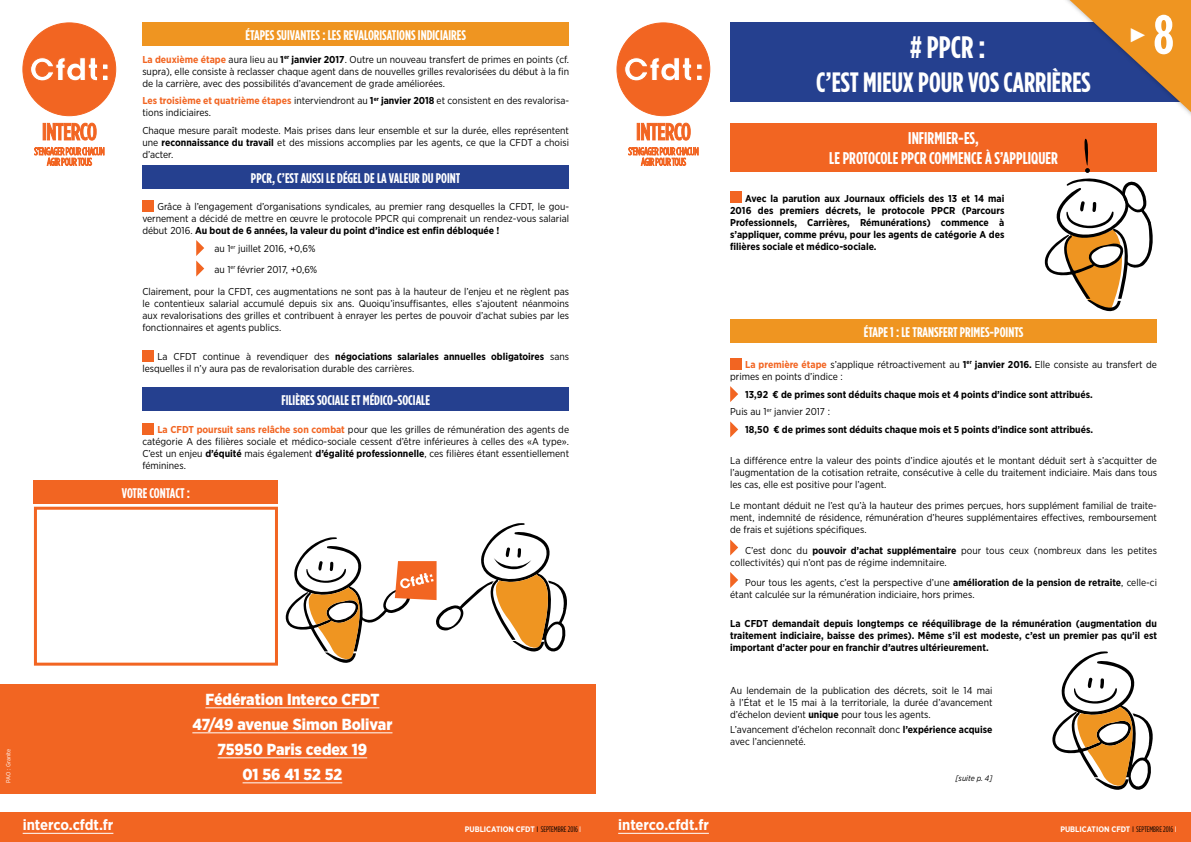
<style>
.page{position:relative;width:1191px;height:842px;background:#fff}
.page>*{position:absolute;margin:0;border:0;box-sizing:border-box;transform-origin:0 0}
.t1{font:700 55px "Gotham Condensed";color:#fff}
.t2{font:700 31px "Gotham Condensed";color:#fff}
.t3{font:700 28px "Gotham Condensed";color:#fff}
.t4{font:700 20px "Arial";color:#fff}
.t5{font:700 17px/20.4px "Gotham Condensed";color:#fff;text-align:center}
.t6{font:900 16px/25px "Gotham Narrow";color:#fff;text-align:center}
.t7{font:700 15px "Gotham Narrow";color:#fff}
.t8{font:700 14px "Gotham Condensed";color:#fff}
.t9{font:10px/12px "Gotham Narrow";color:#000;text-align:justify}
.t10{font:700 10px/12px "Gotham Narrow";color:#000;text-align:justify}
.t11{font:700 8px "Gotham Narrow";color:#fff}
.t12{font:italic 8px "Gotham Narrow";color:#000}
.t13{font:6px "Gotham Narrow";letter-spacing:-.005em;color:#fff}
.s1{font-weight:700;color:#f26522}
.s2{font-weight:700}
.s3{font-weight:400}
.s4{font-weight:400;color:#000}
.s5{font-family:"Gotham Condensed";font-weight:400;color:#000}
</style>
<div class="page">
<div style="left:730px;top:320px;width:427px;height:23px;background:#ef9521"></div>
<div style="left:595px;top:812px;width:596px;height:30px;background:#f26522"></div>
<div style="left:0;top:812px;width:595px;height:30px;background:#f26522"></div>
<hr style="left:618px;top:833px;width:91px;height:1px;background:#fff">
<hr style="left:23px;top:833px;width:90px;height:1px;background:#fff">
<div style="left:730px;top:358px;width:11px;height:12px;background:#f26522"></div>
<svg style="left:730px;top:386px;width:8px;height:16px"></svg>
<svg style="left:730px;top:421px;width:8px;height:16px"></svg>
<svg style="left:730px;top:539px;width:8px;height:16px"></svg>
<svg style="left:730px;top:572px;width:8px;height:16px"></svg>
<div style="left:730px;top:23px;width:461px;height:79px;background:#25408f"></div>
<div style="left:1053px;top:0;width:138px;height:144px;background:#000;opacity:.35"></div>
<svg style="left:1069px;top:0;width:122px;height:112px"></svg>
<div style="left:730px;top:123px;width:427px;height:48px;background:#f26522"></div>
<svg style="left:1044px;top:138px;width:114px;height:174px"></svg>
<div style="left:730px;top:191px;width:11px;height:11px;background:#f26522"></div>
<div style="left:0;top:684px;width:595px;height:110px;background:#f26522"></div>
<hr style="left:205px;top:707px;width:174px;height:1px;background:#fff">
<hr style="left:192px;top:732px;width:200px;height:1px;background:#fff">
<hr style="left:218px;top:757px;width:149px;height:1px;background:#fff">
<hr style="left:242px;top:782px;width:100px;height:1px;background:#fff">
<div style="left:617px;top:23px;width:93px;height:93px;background:#f26522;border:1px solid #f26522;border-radius:50%"></div>
<svg style="left:624px;top:57px;width:78px;height:24px"></svg>
<svg style="left:637px;top:123px;width:53px;height:18px"></svg>
<svg style="left:628px;top:147px;width:70px;height:19px"></svg>
<div style="left:23px;top:23px;width:93px;height:93px;background:#f26522;border:1px solid #f26522;border-radius:50%"></div>
<svg style="left:30px;top:57px;width:78px;height:24px"></svg>
<hr style="left:43px;top:123px;width:3px;height:17px;background:#f26522">
<svg style="left:47px;top:123px;width:50px;height:18px"></svg>
<svg style="left:34px;top:147px;width:71px;height:19px"></svg>
<div style="left:142px;top:23px;width:427px;height:23px;background:#ef9521"></div>
<div style="left:142px;top:166px;width:427px;height:23px;background:#25408f"></div>
<div style="left:142px;top:388px;width:427px;height:23px;background:#25408f"></div>
<div style="left:142px;top:200px;width:12px;height:12px;background:#f26522"></div>
<svg style="left:196px;top:240px;width:8px;height:37px"></svg>
<div style="left:142px;top:351px;width:12px;height:11px;background:#f26522"></div>
<div style="left:142px;top:423px;width:12px;height:12px;background:#f26522"></div>
<div style="left:34px;top:481px;width:244px;height:23px;background:#f26522"></div>
<div style="left:34px;top:507px;width:244px;height:159px;border:3px solid #f26522"></div>
<svg style="left:256px;top:515px;width:311px;height:151px"></svg>
<svg style="left:1052px;top:651px;width:101px;height:139px"></svg>
<p class="t13" style="left:5px;top:783px;width:36px;rotate:-90deg">PAO : Granite</p>
<h3 class="t8" style="left:245px;top:27px;width:222px">ÉTAPES SUIVANTES : LES REVALORISATIONS INDICIAIRES</h3>
<p class="t9" style="left:142px;top:53px;width:428px"><span class="s1">La deuxième étape</span> aura lieu au <span class="s2">1</span><sup>er</sup> <span class="s2">janvier 2017</span>. Outre un nouveau transfert de primes en points (cf. supra), elle consiste à reclasser chaque agent dans de nouvelles grilles revalorisées du début à la fin de la carrière, avec des possibilités d’avancement de grade améliorées.</p>
<p class="t9" style="left:142px;top:95px;width:428px"><span class="s1">Les troisième et quatrième étapes</span> interviendront au <span class="s2">1</span><sup>er</sup> <span class="s2">janvier 2018</span> et consistent en des revalorisa&shy;tions indiciaires.</p>
<p class="t9" style="left:142px;top:124px;width:428px">Chaque mesure paraît modeste. Mais prises dans leur ensemble et sur la durée, elles représentent une <span class="s2">reconnaissance du travail</span> et des missions accomplies par les agents, ce que la CFDT a choisi d’acter.</p>
<h3 class="t8" style="left:251px;top:170px;width:211px">PPCR, C’EST AUSSI LE DÉGEL DE LA VALEUR DU POINT</h3>
<p class="t9" style="left:142px;top:200px;width:428px;text-indent:15px">Grâce à l’engagement d’organisations syndicales, au premier rang desquelles la CFDT, le gou&shy;vernement a décidé de mettre en œuvre le protocole PPCR qui comprenait un rendez-vous salarial début 2016. <span class="s2">Au bout de 6 années, la valeur du point d’indice est enfin débloquée !</span></p>
<p class="t9" style="left:214px;top:238px;width:104px;line-height:20.5px">au 1<sup>er</sup> juillet 2016, +0,6% au 1<sup>er</sup> février 2017, +0,6%</p>
<p class="t9" style="left:142px;top:285px;width:428px">Clairement, pour la CFDT, ces augmentations ne sont pas à la hauteur de l’enjeu et ne règlent pas le contentieux salarial accumulé depuis six ans. Quoiqu’insuffisantes, elles s’ajoutent néanmoins aux revalorisations des grilles et contribuent à enrayer les pertes de pouvoir d’achat subies par les fonctionnaires et agents publics.</p>
<p class="t9" style="left:142px;top:350px;width:428px;text-indent:15px">La CFDT continue à revendiquer des <span class="s2">négociations salariales annuelles obligatoires</span> sans lesquelles il n’y aura pas de revalorisation durable des carrières.</p>
<h3 class="t8" style="left:281px;top:392px;width:150px">FILIÈRES SOCIALE ET MÉDICO-SOCIALE</h3>
<p class="t9" style="left:142px;top:423px;width:428px;text-indent:15px"><span class="s1">La CFDT poursuit sans relâche son combat</span> pour que les grilles de rémunération des agents de catégorie A des filières sociale et médico-sociale cessent d’être inférieures à celles des «A type».<br>C’est un enjeu <span class="s2">d’équité</span> mais également <span class="s2">d’égalité professionnelle</span>, ces filières étant essentiellement féminines.</p>
<h3 class="t8" style="left:122px;top:485px;width:70px">VOTRE CONTACT :</h3>
<h3 class="t6" style="left:192px;top:687px;width:202px">Fédération Interco CFDT<br>47/49 avenue Simon Bolivar<br>75950 Paris cedex 19</h3>
<h3 class="t6" style="left:242px;top:762px;width:101px">01 56 41 52 52</h3>
<h2 class="t2" style="left:910px;top:29px;width:77px"># PPCR :</h2>
<h3 class="t3" style="left:816px;top:65px;width:276px">C’EST MIEUX POUR VOS CARRIÈRES</h3>
<h3 class="t5" style="left:829px;top:128px;width:230px">INFIRMIER-ES,<br>LE PROTOCOLE PPCR COMMENCE À S’APPLIQUER</h3>
<p class="t10" style="left:730px;top:193px;width:276px;text-indent:15px">Avec la parution aux Journaux officiels des 13 et 14 mai 2016 des premiers décrets, le protocole PPCR (Parcours Professionnels, Carrières, Rémunérations) commence à s’appliquer, comme prévu, pour les agents de catégorie A des filières sociale et médico-sociale.</p>
<h3 class="t8" style="left:863px;top:324px;width:161px">ÉTAPE 1 : LE TRANSFERT PRIMES-POINTS</h3>
<h3 class="t4" style="left:1128px;top:21px;width:21px">►</h3>
<h1 class="t1" style="left:1153px;top:2px;width:22px">8</h1>
<p class="t9" style="left:730px;top:358px;width:428px;text-indent:15px"><span class="s1">La première étape</span> s’applique rétroactivement au <span class="s2">1</span><sup>er</sup> <span class="s2">janvier 2016.</span> Elle consiste au transfert de primes en points d’indice :</p>
<p class="t10" style="left:730px;top:386px;width:364px;line-height:16.8px;text-indent:15px">13,92 € de primes sont déduits chaque mois et 4 points d’indice sont attribués.<br><span class="s3">Puis au 1</span><sup>er</sup> <span class="s3">janvier 2017 :</span></p>
<p class="t10" style="left:745px;top:424px;width:349px">18,50 € de primes sont déduits chaque mois et 5 points d’indice sont attribués.</p>
<p class="t9" style="left:730px;top:455px;width:428px">La différence entre la valeur des points d’indice ajoutés et le montant déduit sert à s’acquitter de l’augmentation de la cotisation retraite, consécutive à celle du traitement indiciaire. Mais dans tous les cas, elle est positive pour l’agent.</p>
<p class="t9" style="left:730px;top:499px;width:428px">Le montant déduit ne l’est qu’à la hauteur des primes perçues, hors supplément familial de traite&shy;ment, indemnité de résidence, rémunération d’heures supplémentaires effectives, remboursement de frais et sujétions spécifiques.</p>
<p class="t9" style="left:730px;top:544px;width:428px;text-indent:15px">C’est donc du <span class="s2">pouvoir d’achat supplémentaire</span> pour tous ceux (nombreux dans les petites collectivités) qui n’ont pas de régime indemnitaire.</p>
<p class="t9" style="left:730px;top:576px;width:428px;text-indent:15px">Pour tous les agents, c’est la perspective d’une <span class="s2">amélioration de la pension de retraite</span>, celle-ci étant calculée sur la rémunération indiciaire, hors primes.</p>
<p class="t10" style="left:730px;top:617px;width:428px">La CFDT demandait depuis longtemps ce rééquilibrage de la rémunération (augmentation du traitement indiciaire, baisse des primes). Même s’il est modeste, c’est un premier pas qu’il est important d’acter pour en franchir d’autres ultérieurement.</p>
<p class="t9" style="left:730px;top:684px;width:264px">Au lendemain de la publication des décrets, soit le 14 mai à l’État et le 15 mai à la territoriale, la durée d’avancement d’échelon devient <span class="s2">unique</span> pour tous les agents.</p>
<p class="t9" style="left:730px;top:723px;width:264px">L’avancement d’échelon reconnaît donc <span class="s2">l’expérience acquise </span>avec l’ancienneté.</p>
<p class="t12" style="left:955px;top:773px;width:38px">[suite p. 4]</p>
<h3 class="t7" style="left:23px;top:815px;width:92px">interco.cfdt.fr</h3>
<p class="t11" style="left:465px;top:824px;width:118px">PUBLICATION CFDT <span class="s4">I</span> <span class="s5">SEPTEMBRE 2016</span> <span class="s3">I</span></p>
<h3 class="t7" style="left:618px;top:815px;width:92px">interco.cfdt.fr</h3>
<p class="t11" style="left:1060px;top:824px;width:118px">PUBLICATION CFDT <span class="s4">I</span> <span class="s5">SEPTEMBRE 2016</span> <span class="s3">I</span></p>
</div>
